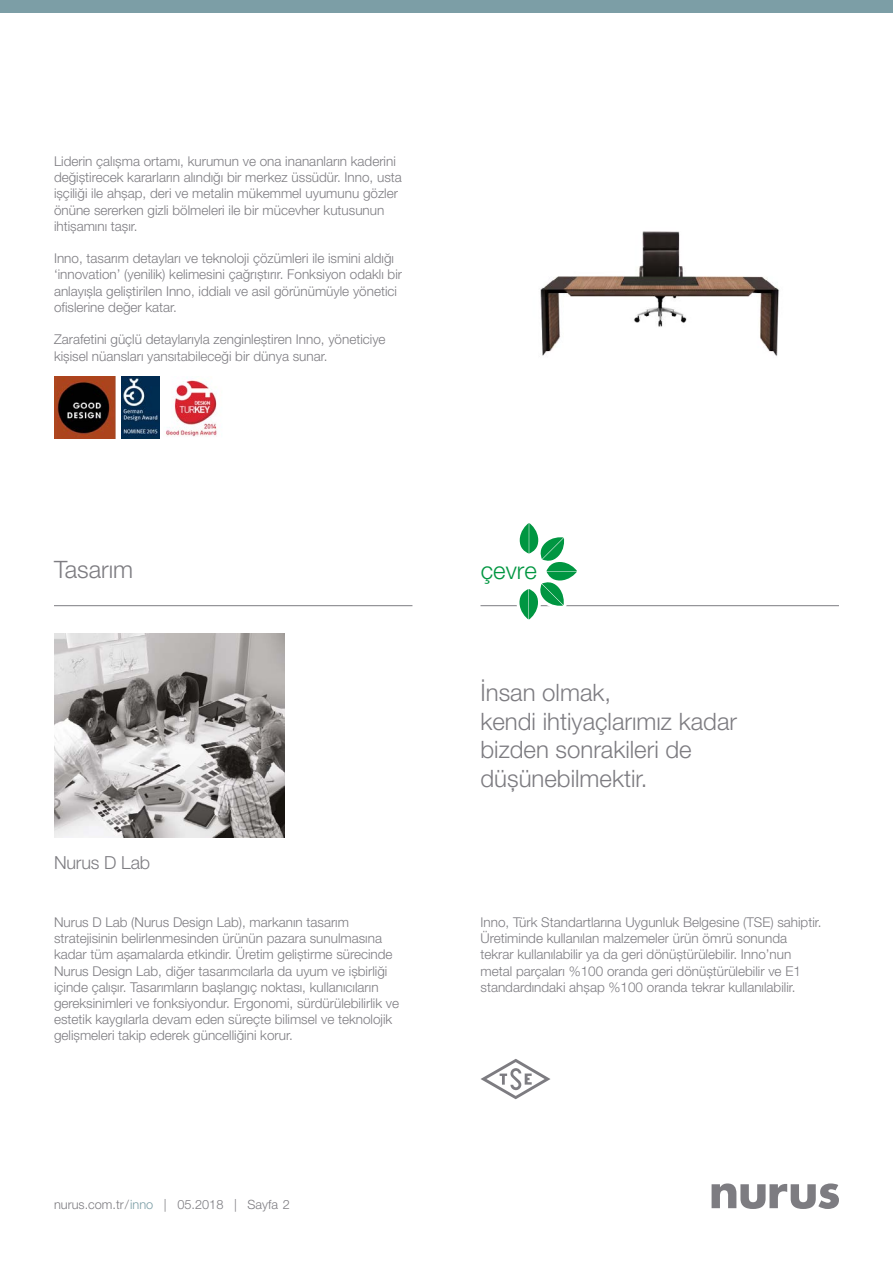
<style>
.page{position:relative;width:893px;height:1263px;background:#fff}
.page>*{position:absolute;margin:0;border:0;box-sizing:border-box;transform-origin:0 0}
.t1{font:300 24px/28.8px "Helvetica Neue LT Pro";color:#7d7c81}
.t2{font:300 24px "Helvetica Neue LT Pro";color:#009641}
.t3{font:300 18px "Helvetica Neue LT Pro";letter-spacing:-.01em;color:#7d7c81}
.t4{font:300 13.5px/16.2px "Helvetica Neue LT Pro";color:#7d7c81}
.t5{font:300 12.75px "Helvetica Neue LT Pro";color:#7d7c81}
.s1{color:#7c9ea6}
</style>
<div class="page">
<svg style="left:712px;top:1183px;width:127px;height:26px"></svg>
<div style="left:0;top:0;width:893px;height:12px;background:#7c9ea6"></div>
<img style="left:540px;top:231px;width:239px;height:125px">
<hr style="left:54px;top:605px;width:358px;height:1px;background:#7d7c81">
<hr style="left:480px;top:605px;width:359px;height:1px;background:#7d7c81">
<svg style="left:516px;top:523px;width:61px;height:97px"></svg>
<img style="left:54px;top:633px;width:231px;height:205px">
<svg style="left:481px;top:1059px;width:69px;height:40px"></svg>
<img style="left:122px;top:376px;width:38px;height:63px">
<img style="left:166px;top:380px;width:51px;height:57px">
<img style="left:54px;top:376px;width:62px;height:63px">
<p class="t4" style="left:54px;top:153px;width:349px">Liderin çalışma ortamı, kurumun ve ona inananların kaderini değiştirecek kararların alındığı bir merkez üssüdür. Inno, usta işçiliği ile ahşap, deri ve metalin mükemmel uyumunu gözler önüne sererken gizli bölmeleri ile bir mücevher kutusunun ihtişamını taşır.</p>
<p class="t4" style="left:54px;top:250px;width:350px">Inno, tasarım detayları ve teknoloji çözümleri ile ismini aldığı ‘innovation’ (yenilik) kelimesini çağrıştırır. Fonksiyon odaklı bir anlayışla geliştirilen Inno, iddialı ve asil görünümüyle yönetici ofislerine değer katar.</p>
<p class="t4" style="left:54px;top:331px;width:333px">Zarafetini güçlü detaylarıyla zenginleştiren Inno, yöneticiye kişisel nüansları yansıtabileceği bir dünya sunar.</p>
<h1 class="t1" style="left:54px;top:555px;width:81px">Tasarım</h1>
<h1 class="t2" style="left:481px;top:556px;width:58px">çevre</h1>
<h2 class="t3" style="left:54px;top:852px;width:98px">Nurus D Lab</h2>
<h1 class="t1" style="left:480px;top:677px;width:258px">İnsan olmak,<br>kendi ihtiyaçlarımız kadar bizden sonrakileri de düşünebilmektir.</h1>
<p class="t4" style="left:54px;top:914px;width:347px">Nurus D Lab (Nurus Design Lab), markanın tasarım stratejisinin belirlenmesinden ürünün pazara sunulmasına kadar tüm aşamalarda etkindir. Üretim geliştirme sürecinde Nurus Design Lab, diğer tasarımcılarla da uyum ve işbirliği içinde çalışır. Tasarımların başlangıç noktası, kullanıcıların gereksinimleri ve fonksiyondur. Ergonomi, sürdürülebilirlik ve estetik kaygılarla devam eden süreçte bilimsel ve teknolojik gelişmeleri takip ederek güncelliğini korur.</p>
<p class="t4" style="left:480px;top:914px;width:343px">Inno, Türk Standartlarına Uygunluk Belgesine (TSE) sahiptir.<br>Üretiminde kullanılan malzemeler ürün ömrü sonunda tekrar kullanılabilir ya da geri dönüştürülebilir. Inno’nun metal parçaları %100 oranda geri dönüştürülebilir ve E1 standardındaki ahşap %100 oranda tekrar kullanılabilir.</p>
<p class="t5" style="left:54px;top:1197px;width:237px">nurus.com.tr / <span class="s1">inno</span> | 05.2018 | Sayfa 2</p>
</div>
